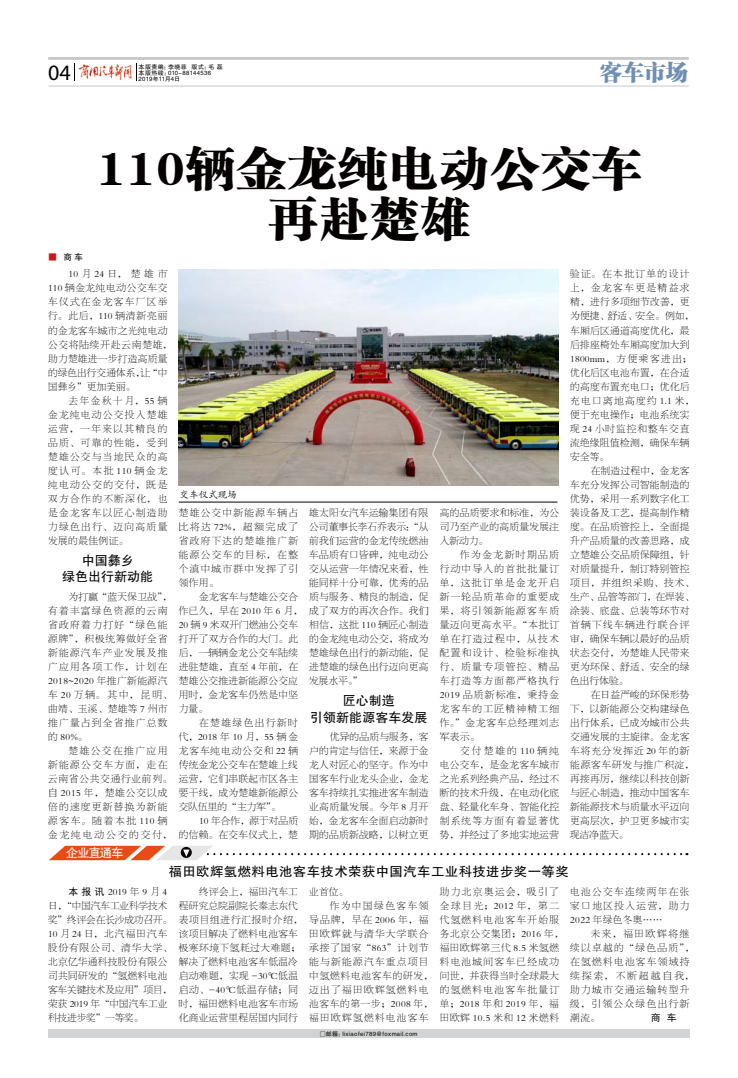
<style>
.page{position:relative;width:738px;height:1078px;background:#fff}
.page>*{position:absolute;margin:0;border:0;box-sizing:border-box;transform-origin:0 0}
.t1{font:46px/50px "FZCSJW GB1 0";letter-spacing:.03em;color:#040000;text-align:center;scale:1.07 1}
.t2{font:30px "Myriad Pro";color:#000}
.t3{font:22px "FZCSJW GB1 0";color:#6e8fb2}
.t4{font:22px "Myriad Pro";color:#000}
.t5{font:13px "FZHTJW GB1 0";letter-spacing:.03em;color:#000}
.t6{font:13px/16.6px "FZHTJW GB1 0";color:#000;text-align:center}
.t7{font:12.2px "FZHTJW GB1 0";letter-spacing:-.1em;color:#fff}
.t8{font:9.6px/14px "FZBSJW GB1 0";letter-spacing:.04em;color:#000;text-align:justify}
.t9{font:9.6px/14px "FZBSJW GB1 0";letter-spacing:.14em;color:#000}
.t10{font:9.6px/14px "FZBSJW GB1 0";letter-spacing:.145em;color:#000}
.t11{font:9.6px/14px "FZBSJW GB1 0";letter-spacing:.105em;color:#000}
.t12{font:9.6px/14px "FZBSJW GB1 0";color:#000}
.t13{font:9.6px "FZBSJW GB1 0";letter-spacing:.085em;color:#000}
.t14{font:9.6px "FZBSJW GB1 0";letter-spacing:.07em;color:#000}
.t15{font:9.6px "FZBSJW GB1 0";letter-spacing:.16em;color:#000}
.t16{font:9.6px "FZKTJW GB1 0";color:#040000}
.t17{font:9.6px "Sim Hei";color:#000}
.t18{font:8.6px "FZHTJW GB1 0";color:#000}
.t19{font:6px/6px "FZHTJW GB1 0";letter-spacing:.055em;color:#000}
.s1{font-size:9px;color:#ca171d}
.s2{font-family:"Sim Hei"}
</style>
<div class="page">
<div style="left:48px;top:1029px;width:641px;height:8px;background:#d2d3d4"></div>
<hr style="left:48px;top:57px;width:640px;height:3px;background:#c7c8ca">
<hr style="left:48px;top:86px;width:640px;height:1px;background:#c7c8ca">
<svg style="left:74px;top:64px;width:1px;height:17px"></svg>
<img style="left:78px;top:64px;width:54px;height:16px">
<hr style="left:179px;top:502px;width:378px;height:1px;background:#000">
<svg style="left:49px;top:845px;width:638px;height:15px"></svg>
<img style="left:179px;top:269px;width:379px;height:217px">
<h2 class="t2" style="left:46px;top:48px;width:32px">04</h2>
<h3 class="t4" style="left:48px;top:59px;width:24px">04</h3>
<p class="t19" style="left:138px;top:63px;width:86px">本版责编：李晓菲 版式：毛 磊本版热线：010-88144536<br>2019年11月4日</p>
<h3 class="t3" style="left:599px;top:60px;width:89px">客车市场</h3>
<h1 class="t1" style="left:97px;top:145px;width:509px">110辆金龙纯电动公交车再赴楚雄</h1>
<p class="t8" style="left:48px;top:267px;width:125px;text-align:left;text-indent:20px">10月24日，楚雄市<br>110 辆金龙纯电动公交车交车仪式在金龙客车厂区举行。此后，110 辆清新亮丽的金龙客车城市之光纯电动公交将陆续开赴云南楚雄，助力楚雄进一步打造高质量的绿色出行交通体系，让“中国彝乡”更加美丽。</p>
<p class="t8" style="left:48px;top:393px;width:121px;text-indent:20px">去年金秋十月，55 辆金龙纯电动公交投入楚雄运营，一年来以其精良的品质、可靠的性能，受到楚雄公交与当地民众的高度认可。本批 110 辆金龙纯电动公交的交付，既是双方合作的不断深化，也是金龙客车以匠心制造助力绿色出行、迈向高质量发展的最佳例证。</p>
<h3 class="t6" style="left:62px;top:552px;width:92px">中国彝乡<br>绿色出行新动能</h3>
<p class="t9" style="left:48px;top:589px;width:125px;text-indent:20px">为打赢“蓝天保卫战”，有着丰富绿色资源的云南省政府着力打好“绿色能源牌”，积极统筹做好全省新能源汽车产业发展及推广应用各项工作，计划在<br>2018~2020 年推广新能源汽车 20 万辆。其中，昆明、曲靖、玉溪、楚雄等 7 州市推广量占到全省推广总数的 80%。</p>
<p class="t10" style="left:48px;top:743px;width:125px;text-indent:20px">楚雄公交在推广应用新能源公交车方面，走在云南省公共交通行业前列。自 2015 年，楚雄公交以成倍的速度更新替换为新能源客车。随着本批 110 辆金龙纯电动公交的交付，</p>
<p class="t18" style="left:48px;top:252px;width:36px"><span class="s1">■</span> 商 车</p>
<p class="t8" style="left:569px;top:267px;width:125px;text-align:left">验证。在本批订单的设计上，金龙客车更是精益求精，进行多项细节改善，更为便捷、舒适、安全。例如，车厢后区通道高度优化，最后排座椅处车厢高度加大到<br>1800mm，方便乘客进出；优化后区电池布置，在合适的高度布置充电口；优化后充电口离地高度约 1.1 米，便于充电操作；电池系统实现 24 小时监控和整车交直流绝缘阻值检测，确保车辆安全等。</p>
<p class="t8" style="left:569px;top:463px;width:125px;text-align:left;text-indent:20px">在制造过程中，金龙客车充分发挥公司智能制造的优势，采用一系列数字化工装设备及工艺，提高制作精度。在品质管控上，全面提升产品质量的改善思路，成立楚雄公交品质保障组，针对质量提升，制订特别管控项目，并组织采购、技术、生产、品管等部门，在焊装、涂装、底盘、总装等环节对首辆下线车辆进行联合评审，确保车辆以最好的品质状态交付，为楚雄人民带来更为环保、舒适、安全的绿色出行体验。</p>
<p class="t8" style="left:569px;top:687px;width:125px;text-align:left;text-indent:20px">在日益严峻的环保形势下，以新能源公交构建绿色出行体系，已成为城市公共交通发展的主旋律。金龙客车将充分发挥近 20 年的新能源客车研发与推广积淀，再接再厉，继续以科技创新与匠心制造，推动中国客车新能源技术与质量水平迈向更高层次，护卫更多城市实现洁净蓝天。</p>
<p class="t16" style="left:179px;top:490px;width:59px">交车仪式现场</p>
<p class="t8" style="left:309px;top:505px;width:121px">雄太阳女汽车运输集团有限公司董事长李石乔表示：“从前我们运营的金龙传统燃油车品质有口皆碑，纯电动公交从运营一年情况来看，性能同样十分可靠，优秀的品质与服务、精良的制造，促成了双方的再次合作。我们相信，这批 110 辆匠心制造的金龙纯电动公交，将成为楚雄绿色出行的新动能，促进楚雄的绿色出行迈向更高发展水平。”</p>
<h3 class="t6" style="left:310px;top:692px;width:118px">匠心制造<br>引领新能源客车发展</h3>
<p class="t8" style="left:309px;top:729px;width:121px;text-indent:20px">优异的品质与服务，客户的肯定与信任，来源于金龙人对匠心的坚守。作为中国客车行业龙头企业，金龙客车持续扎实推进客车制造业高质量发展。今年 8 月开始，金龙客车全面启动新时期的品质新战略，以树立更</p>
<p class="t8" style="left:179px;top:505px;width:121px">楚雄公交中新能源车辆占比将达 72%，超额完成了省政府下达的楚雄推广新能源公交车的目标，在整个滇中城市群中发挥了引领作用。</p>
<p class="t8" style="left:179px;top:589px;width:125px;text-align:left;text-indent:20px">金龙客车与楚雄公交合作已久，早在 2010 年 6 月，<br>20 辆 9 米双开门燃油公交车打开了双方合作的大门。此后，一辆辆金龙公交车陆续进驻楚雄，直至 4 年前，在楚雄公交推进新能源公交应用时，金龙客车仍然是中坚力量。</p>
<p class="t8" style="left:179px;top:715px;width:121px;text-indent:20px">在楚雄绿色出行新时代，2018 年 10 月，55 辆金龙客车纯电动公交和 22 辆传统金龙公交车在楚雄上线运营，它们串联起市区各主要干线，成为楚雄新能源公交队伍里的“主力军”。</p>
<p class="t8" style="left:179px;top:813px;width:121px;text-align:right">10 年合作，源于对品质<br>的信赖。在交车仪式上，楚</p>
<p class="t8" style="left:439px;top:505px;width:121px">高的品质要求和标准，为公司乃至产业的高质量发展注入新动力。</p>
<p class="t8" style="left:439px;top:547px;width:121px;text-indent:20px">作为金龙新时期品质行动中导入的首批批量订单，这批订单是金龙开启新一轮品质革命的重要成果，将引领新能源客车质量迈向更高水平。“本批订单在打造过程中，从技术配置和设计、检验标准执行、质量专项管控、精品车打造等方面都严格执行2019 品质新标准，秉持金龙客车的工匠精神精工细作。”金龙客车总经理刘志军表示。</p>
<p class="t8" style="left:439px;top:743px;width:121px;text-indent:20px">交付楚雄的110辆纯电公交车，是金龙客车城市之光系列经典产品，经过不断的技术升级，在电动化底盘、轻量化车身、智能化控制系统等方面有着显著优势，并经过了多地实地运营</p>
<p class="t7" style="left:66px;top:846px;width:59px">企业直通车</p>
<h3 class="t5" style="left:168px;top:864px;width:401px">福田欧辉氢燃料电池客车技术荣获中国汽车工业科技进步奖一等奖</h3>
<p class="t12" style="left:48px;top:884px;width:125px;text-indent:20px"><span class="s2">本报讯</span> 2019年9月4日，“中国汽车工业科学技术奖”终评会在长沙成功召开。<br>10 月 24 日，北汽福田汽车股份有限公司、清华大学、北京亿华通科技股份有限公司共同研发的“氢燃料电池客车关键技术及应用”项目，荣获 2019 年“中国汽车工业科技进步奖”一等奖。</p>
<p class="t8" style="left:179px;top:884px;width:125px;text-align:left;text-indent:20px">终评会上，福田汽车工程研究总院副院长秦志东代表项目组进行汇报时介绍，该项目解决了燃料电池客车极寒环境下氢耗过大难题；解决了燃料电池客车低温冷启动难题，实现 -30℃低温启动、-40℃低温存储；同时，福田燃料电池客车市场化商业运营里程居国内同行</p>
<p class="t8" style="left:309px;top:884px;width:41px">业首位。</p>
<p class="t15" style="left:329px;top:900px;width:100px">作为中国绿色客车领</p>
<p class="t13" style="left:309px;top:914px;width:121px">导品牌，早在 2006 年，福</p>
<p class="t9" style="left:309px;top:926px;width:121px">田欧辉就与清华大学联合</p>
<p class="t11" style="left:309px;top:940px;width:121px">承接了国家“863”计划节</p>
<p class="t9" style="left:309px;top:954px;width:121px">能与新能源汽车重点项目</p>
<p class="t13" style="left:309px;top:970px;width:125px">中氢燃料电池客车的研发，</p>
<p class="t9" style="left:309px;top:982px;width:121px">迈出了福田欧辉氢燃料电</p>
<p class="t14" style="left:309px;top:998px;width:125px">池客车的第一步；2008 年，</p>
<p class="t9" style="left:309px;top:1010px;width:121px">福田欧辉氢燃料电池客车</p>
<p class="t19" style="left:319px;top:1030px;width:99px">□邮箱：lixiaofei789@foxmail.com</p>
<p class="t11" style="left:439px;top:884px;width:125px">助力北京奥运会，吸引了全球目光；2012 年，第二代氢燃料电池客车开始服务北京公交集团；2016 年，福田欧辉第三代 8.5 米氢燃料电池城间客车已经成功问世，并获得当时全球最大的氢燃料电池客车批量订单；2018 年和 2019 年，福田欧辉 10.5 米和 12 米燃料</p>
<p class="t8" style="left:569px;top:884px;width:121px">电池公交车连续两年在张家口地区投入运营，助力2022 年绿色冬奥……</p>
<p class="t10" style="left:569px;top:926px;width:125px;text-indent:20px">未来，福田欧辉将继续以卓越的“绿色品质”，在氢燃料电池客车领域持续探索，不断超越自我，助力城市交通运输转型升级，引领公众绿色出行新潮流。</p>
<p class="t17" style="left:650px;top:1012px;width:27px">商 车</p>
</div>
